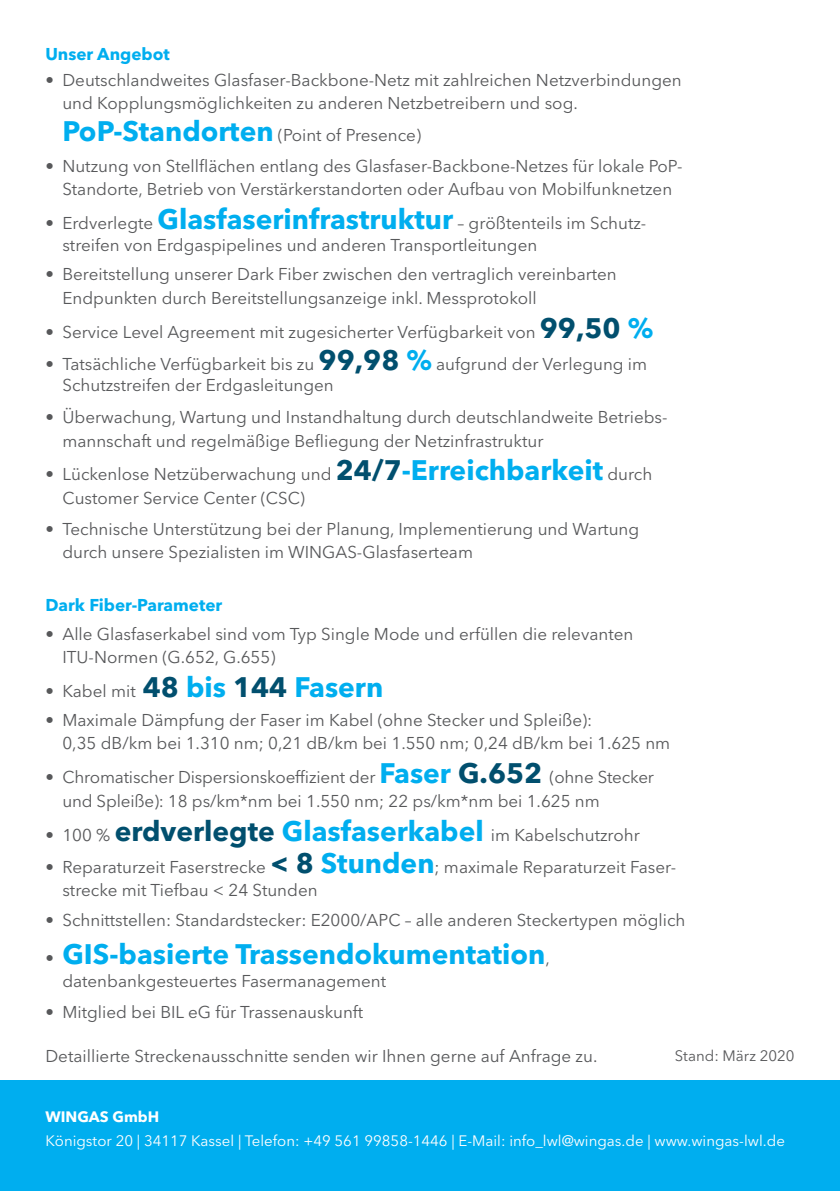
<style>
.page{position:relative;width:840px;height:1191px;background:#fff}
.page>*{position:absolute;margin:0;border:0;box-sizing:border-box;transform-origin:0 0}
.t1{font:700 28px "Avenir Next Cyr";color:#00aeef}
.t2{font:17px/23.4px "Avenir Next Cyr";color:#57585a}
.t3{font:700 17px "Avenir Next Cyr";color:#00aeef}
.t4{font:15px "Avenir Next Cyr";color:#fff}
.t5{font:15px "Avenir Next Cyr";color:#57585a}
.t6{font:700 15px "Avenir Next Cyr";color:#fff}
.s1{font-weight:700;font-size:28px;color:#00aeef}
.s2{font-weight:700;font-size:28px;color:#014f6e}
.s3{font-weight:400;font-size:17px;color:#57585a}
</style>
<div class="page">
<div style="left:0;top:1080px;width:839px;height:111px;background:#00aeef"></div>
<p class="t3" style="left:45px;top:44px;width:126px">Unser Angebot</p>
<p class="t2" style="left:62px;top:68px;width:620px;text-indent:-17px">• Deutschlandweites Glasfaser-Backbone-Netz mit zahlreichen Netzverbindungen und Kopplungsmöglichkeiten zu anderen Netzbetreibern und sog.</p>
<p class="t2" style="left:62px;top:124px;width:360px"><span class="s1">PoP-Standorten</span> (Point of Presence)</p>
<p class="t2" style="left:45px;top:154px;width:638px;text-align:center">• Nutzung von Stellflächen entlang des Glasfaser-Backbone-Netzes für lokale PoP-<br>Standorte, Betrieb von Verstärkerstandorten oder Aufbau von Mobilfunknetzen</p>
<p class="t2" style="left:62px;top:212px;width:585px;line-height:21.6px;text-indent:-17px">• Erdverlegte <span class="s1">Glasfaserinfrastruktur</span> – größtenteils im Schutz&shy;streifen von Erdgaspipelines und anderen Transportleitungen</p>
<p class="t2" style="left:62px;top:262px;width:555px;text-indent:-17px">• Bereitstellung unserer Dark Fiber zwischen den vertraglich vereinbarten<br>Endpunkten durch Bereitstellungsanzeige inkl. Messprotokoll</p>
<p class="t2" style="left:45px;top:320px;width:609px">• Service Level Agreement mit zugesicherter Verfügbarkeit von <span class="s2">99,50</span> <span class="s1">%</span></p>
<p class="t2" style="left:62px;top:353px;width:586px;line-height:21.6px;text-indent:-17px">• Tatsächliche Verfügbarkeit bis zu <span class="s2">99,98</span> <span class="s1">%</span> aufgrund der Verlegung im<br>Schutzstreifen der Erdgasleitungen</p>
<p class="t2" style="left:62px;top:406px;width:606px;text-indent:-17px">• Überwachung, Wartung und Instandhaltung durch deutschlandweite Betriebs&shy;mannschaft und regelmäßige Befliegung der Netzinfrastruktur</p>
<p class="t2" style="left:62px;top:462px;width:591px;text-indent:-17px">• Lückenlose Netzüberwachung und <span class="s2">24/7</span><span class="s1">-Erreichbarkeit</span> durch<br>Customer Service Center (CSC)</p>
<p class="t2" style="left:62px;top:517px;width:578px;text-indent:-17px">• Technische Unterstützung bei der Planung, Implementierung und Wartung durch unsere Spezialisten im WINGAS-Glasfaserteam</p>
<p class="t3" style="left:45px;top:595px;width:178px">Dark Fiber-Parameter</p>
<p class="t2" style="left:62px;top:622px;width:572px;text-indent:-17px">• Alle Glasfaserkabel sind vom Typ Single Mode und erfüllen die relevanten<br>ITU-Normen (G.652, G.655)</p>
<p class="t2" style="left:45px;top:679px;width:339px">• Kabel mit <span class="s2">48</span> <span class="s1">bis</span> <span class="s2">144</span> <span class="s1">Fasern</span></p>
<p class="t2" style="left:62px;top:708px;width:609px;text-indent:-17px">• Maximale Dämpfung der Faser im Kabel (ohne Stecker und Spleiße):<br>0,35 dB/km bei 1.310 nm; 0,21 dB/km bei 1.550 nm; 0,24 dB/km bei 1.625 nm</p>
<p class="t2" style="left:62px;top:765px;width:592px;text-indent:-17px">• Chromatischer Dispersionskoeffizient der <span class="s1">Faser</span> <span class="s2">G.652</span> (ohne Stecker und Spleiße): 18 ps/km*nm bei 1.550 nm; 22 ps/km*nm bei 1.625 nm</p>
<p class="t2" style="left:45px;top:823px;width:595px">• 100 % <span class="s2">erdverlegte</span> <span class="s1">Glasfaserkabel</span> im Kabelschutzrohr</p>
<p class="t2" style="left:62px;top:855px;width:615px;text-indent:-17px">• Reparaturzeit Faserstrecke <span class="s2">&lt; 8</span> <span class="s1">Stunden</span>; maximale Reparaturzeit Faser&shy;strecke mit Tiefbau &lt; 24 Stunden</p>
<p class="t2" style="left:45px;top:909px;width:641px">• Schnittstellen: Standardstecker: E2000/APC – alle anderen Steckertypen möglich</p>
<h1 class="t1" style="left:45px;top:937px;width:505px"><span class="s3">•</span> GIS-basierte Trassendokumentation<span class="s3">,</span></h1>
<p class="t2" style="left:62px;top:969px;width:325px">datenbankgesteuertes Fasermanagement</p>
<p class="t2" style="left:45px;top:1000px;width:319px">• Mitglied bei BIL eG für Trassenauskunft</p>
<p class="t2" style="left:45px;top:1044px;width:553px">Detaillierte Streckenausschnitte senden wir Ihnen gerne auf Anfrage zu.</p>
<p class="t5" style="left:674px;top:1046px;width:121px">Stand: März 2020</p>
<p class="t6" style="left:45px;top:1107px;width:115px">WINGAS GmbH</p>
<p class="t4" style="left:45px;top:1131px;width:740px">Königstor 20 | 34117 Kassel | Telefon: +49 561 99858-1446 | E-Mail: info_lwl@wingas.de | www.wingas-lwl.de</p>
</div>
